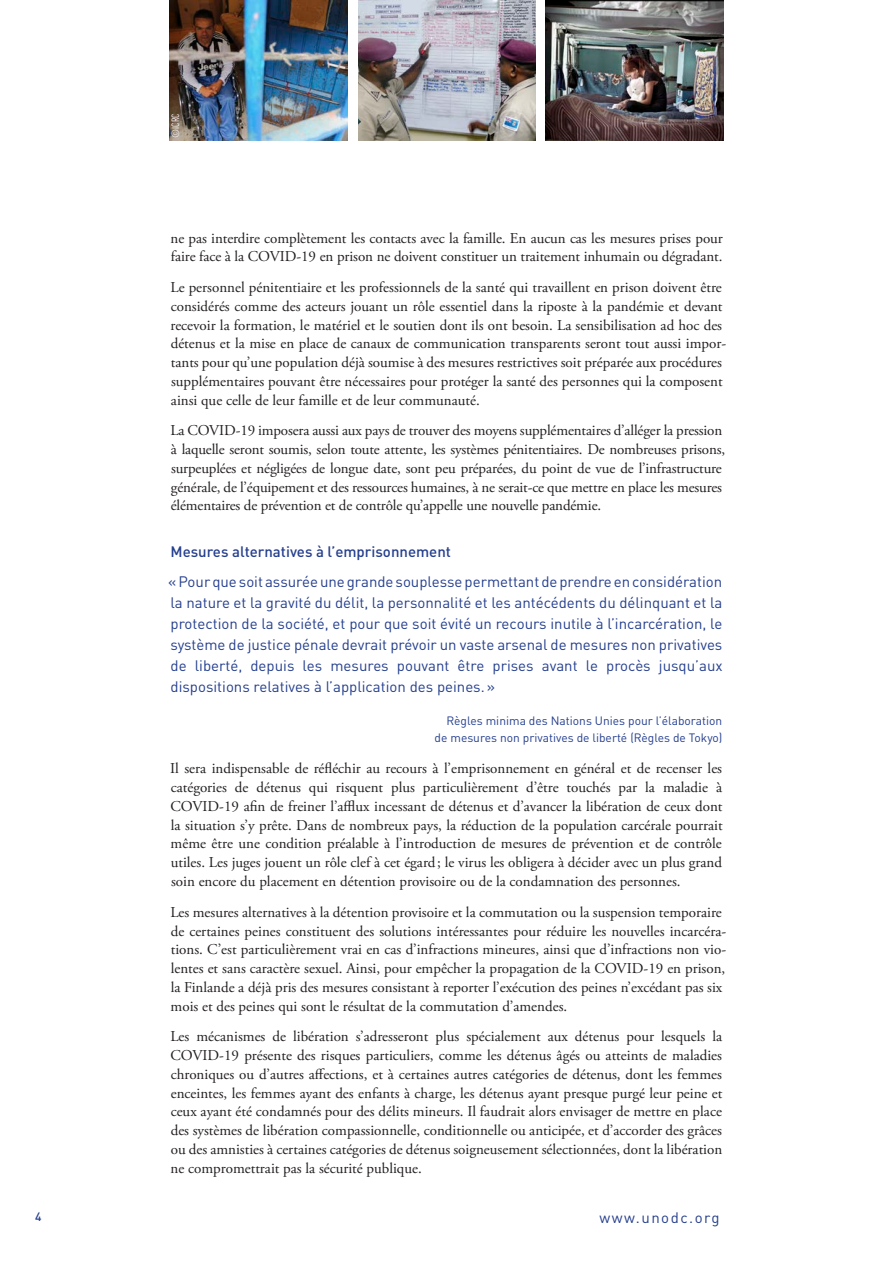
<style>
.page{position:relative;width:893px;height:1263px;background:#fff}
.page>*{position:absolute;margin:0;border:0;box-sizing:border-box;transform-origin:0 0}
.t1{font:15px/18.8px "Adobe Garamond Pro";color:#231f20}
.t2{font:15px/21px "DIN Pro";color:#253f8e;text-align:justify}
.t3{font:500 15px "DIN Pro";color:#253f8e}
.t4{font:15px "DIN Pro";letter-spacing:.1em;color:#253f8e}
.t5{font:12px/16.5px "DIN Pro";color:#253f8e;text-align:right}
.t6{font:500 12px "DIN Pro";color:#253f8e}
.t7{font:condensed 10.5px "DIN Pro";color:#fff}
</style>
<div class="page">
<img style="left:358px;top:0;width:178px;height:141px">
<img style="left:169px;top:0;width:179px;height:141px">
<img style="left:545px;top:0;width:179px;height:141px">
<p class="t7" style="left:168px;top:138px;width:25px;rotate:-90deg">©ICRC</p>
<p class="t1" style="left:171px;top:229px;width:554px">ne pas interdire complètement les contacts avec la famille. En aucun cas les mesures prises pour faire face à la COVID-19 en prison ne doivent constituer un traitement inhumain ou dégradant.</p>
<p class="t1" style="left:170px;top:279px;width:557px">Le personnel pénitentiaire et les professionnels de la santé qui travaillent en prison doivent être considérés comme des acteurs jouant un rôle essentiel dans la riposte à la pandémie et devant recevoir la formation, le matériel et le soutien dont ils ont besoin. La sensibilisation ad hoc des détenus et la mise en place de canaux de communication transparents seront tout aussi impor&shy;tants pour qu’une population déjà soumise à des mesures restrictives soit préparée aux procédures supplémentaires pouvant être nécessaires pour protéger la santé des personnes qui la composent ainsi que celle de leur famille et de leur communauté.</p>
<p class="t1" style="left:170px;top:422px;width:556px">La COVID-19 imposera aussi aux pays de trouver des moyens supplémentaires d’alléger la pression à laquelle seront soumis, selon toute attente, les systèmes pénitentiaires. De nombreuses prisons, surpeuplées et négligées de longue date, sont peu préparées, du point de vue de l’infrastructure générale, de l’équipement et des ressources humaines, à ne serait-ce que mettre en place les mesures élémentaires de prévention et de contrôle qu’appelle une nouvelle pandémie.</p>
<p class="t3" style="left:170px;top:540px;width:282px">Mesures alternatives à l’emprisonnement</p>
<p class="t2" style="left:168px;top:569px;width:556px">«Pour que soit assurée une grande souplesse permettant de prendre en considération la nature et la gravité du délit, la personnalité et les antécédents du délinquant et la protection de la société, et pour que soit évité un recours inutile à l’incarcération, le système de justice pénale devrait prévoir un vaste arsenal de mesures non privatives de liberté, depuis les mesures pouvant être prises avant le procès jusqu’aux dispositions relatives à l’application des peines.»</p>
<p class="t5" style="left:435px;top:712px;width:289px">Règles minima des Nations Unies pour l’élaboration de mesures non privatives de liberté (Règles de Tokyo)</p>
<p class="t1" style="left:170px;top:760px;width:554px;text-align:justify">Il sera indispensable de réfléchir au recours à l’emprisonnement en général et de recenser les catégories de détenus qui risquent plus particulièrement d’être touchés par la maladie à COVID‑19 afin de freiner l’afflux incessant de détenus et d’avancer la libération de ceux dont la situation s’y prête. Dans de nombreux pays, la réduction de la population carcérale pourrait même être une condition préalable à l’introduction de mesures de prévention et de contrôle utiles. Les juges jouent un rôle clef à cet égard; le virus les obligera à décider avec un plus grand soin encore du placement en détention provisoire ou de la condamnation des personnes.</p>
<p class="t1" style="left:170px;top:903px;width:557px">Les mesures alternatives à la détention provisoire et la commutation ou la suspension temporaire de certaines peines constituent des solutions intéressantes pour réduire les nouvelles incarcéra&shy;tions. C’est particulièrement vrai en cas d’infractions mineures, ainsi que d’infractions non vio&shy;lentes et sans caractère sexuel. Ainsi, pour empêcher la propagation de la COVID-19 en prison, la Finlande a déjà pris des mesures consistant à reporter l’exécution des peines n’excédant pas six mois et des peines qui sont le résultat de la commutation d’amendes.</p>
<p class="t1" style="left:170px;top:1028px;width:554px;text-align:justify">Les mécanismes de libération s’adresseront plus spécialement aux détenus pour lesquels la COVID-19 présente des risques particuliers, comme les détenus âgés ou atteints de maladies chroniques ou d’autres affections, et à certaines autres catégories de détenus, dont les femmes enceintes, les femmes ayant des enfants à charge, les détenus ayant presque purgé leur peine et ceux ayant été condamnés pour des délits mineurs. Il faudrait alors envisager de mettre en place des systèmes de libération compassionnelle, conditionnelle ou anticipée, et d’accorder des grâces ou des amnisties à certaines catégories de détenus soigneusement sélectionnées, dont la libération ne compromettrait pas la sécurité publique.</p>
<p class="t6" style="left:35px;top:1207px;width:8px">4</p>
<p class="t4" style="left:599px;top:1206px;width:122px">www.unodc.org</p>
</div>
